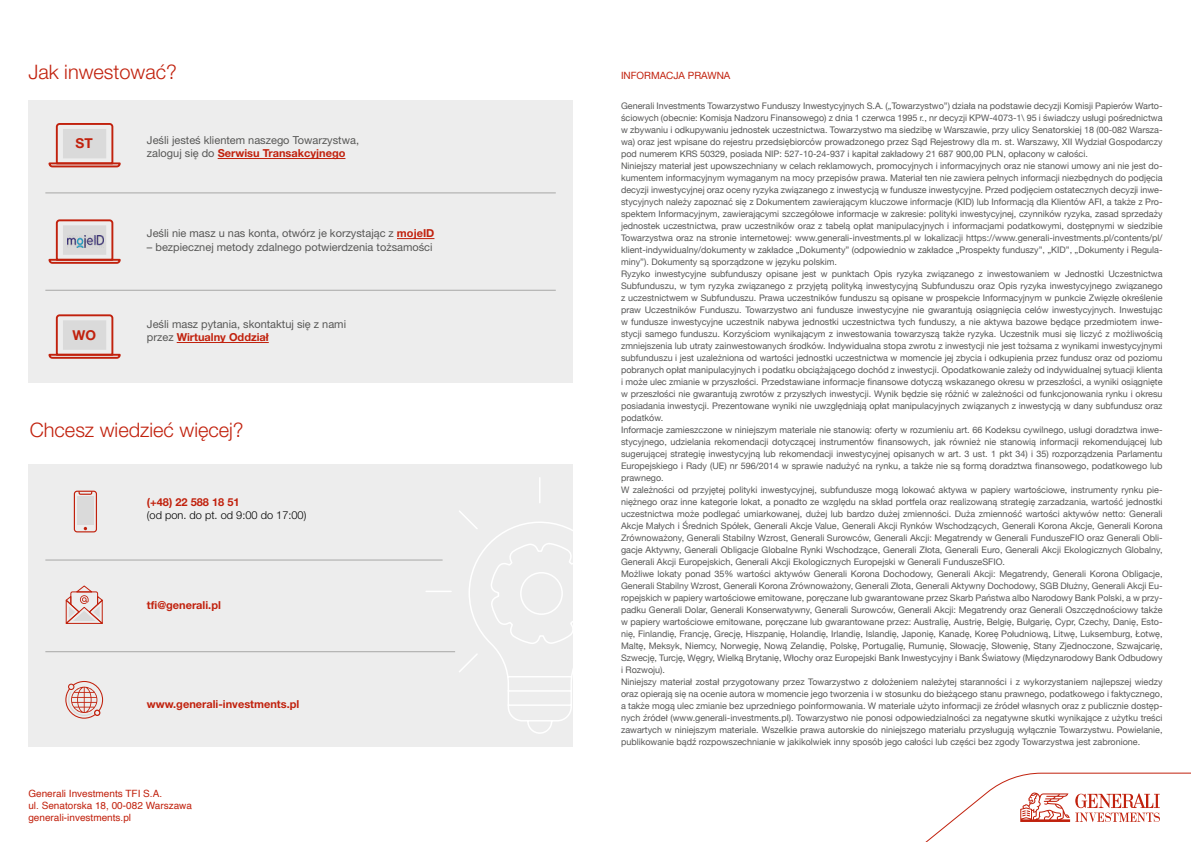
<style>
.page{position:relative;width:1191px;height:842px;background:#fff}
.page>*{position:absolute;margin:0;border:0;box-sizing:border-box;transform-origin:0 0}
.t1{font:300 20px "Helvetica Neue LT Pro";color:#c1210d}
.t2{font:700 13.6px "Helvetica Neue LT Pro";color:#c1210d}
.t3{font:11px/13.2px "Helvetica Neue LT Pro";color:#575756}
.t4{font:700 11px "Helvetica Neue LT Pro";color:#c1210d}
.t5{font:300 11px "Helvetica Neue LT Pro";color:#000}
.t6{font:10px/12px "Helvetica";color:#c1210d}
.t7{font:10px "Helvetica Neue";color:#c1210d}
.t8{font:9px/12px "Helvetica Neue";color:#575756}
.s1{font-weight:700;color:#c1210d}
</style>
<div class="page">
<svg style="left:925px;top:772px;width:266px;height:70px"></svg>
<div style="left:28px;top:464px;width:545px;height:282px;background:#ededed"></div>
<div style="left:28px;top:101px;width:545px;height:282px;background:#ededed"></div>
<svg style="left:48px;top:219px;width:73px;height:45px"></svg>
<svg style="left:48px;top:314px;width:73px;height:45px"></svg>
<hr style="left:218px;top:158px;width:127px;height:1px;background:#c1210d">
<hr style="left:397px;top:238px;width:37px;height:1px;background:#c1210d">
<hr style="left:177px;top:342px;width:92px;height:1px;background:#c1210d">
<hr style="left:45px;top:193px;width:511px;height:1px;background:#a7a7a6">
<div style="left:74px;top:491px;width:23px;height:41px;border:1px solid #c1210d;border-radius:3px"></div>
<svg style="left:78px;top:491px;width:15px;height:4px"></svg>
<div style="left:77px;top:497px;width:17px;height:28px;background:#dadada"></div>
<svg style="left:65px;top:585px;width:38px;height:39px"></svg>
<svg style="left:65px;top:681px;width:38px;height:38px"></svg>
<svg style="left:48px;top:123px;width:73px;height:45px"></svg>
<img style="left:67px;top:236px;width:36px;height:11px">
<hr style="left:45px;top:290px;width:511px;height:1px;background:#a7a7a6">
<hr style="left:45px;top:560px;width:397px;height:1px;background:#a7a7a6">
<hr style="left:45px;top:651px;width:410px;height:1px;background:#a7a7a6">
<svg style="left:424px;top:477px;width:149px;height:257px"></svg>
<svg style="left:491px;top:542px;width:82px;height:103px"></svg>
<h1 class="t1" style="left:28px;top:60px;width:150px">Jak inwestować?</h1>
<h2 class="t2" style="left:76px;top:135px;width:19px">ST</h2>
<h2 class="t2" style="left:72px;top:326px;width:25px">WO</h2>
<p class="t3" style="left:147px;top:133px;width:214px">Jeśli jesteś klientem naszego Towarzystwa, zaloguj się do <span class="s1">Serwisu Transakcyjnego</span></p>
<p class="t3" style="left:147px;top:227px;width:289px">Jeśli nie masz u nas konta, otwórz je korzystając z <span class="s1">mojeID</span></p>
<p class="t3" style="left:147px;top:240px;width:287px">– bezpiecznej metody zdalnego potwierdzenia tożsamości</p>
<p class="t3" style="left:147px;top:317px;width:201px">Jeśli masz pytania, skontaktuj się z nami przez <span class="s1">Wirtualny Oddział</span></p>
<h1 class="t1" style="left:30px;top:418px;width:215px">Chcesz wiedzieć więcej?</h1>
<p class="t4" style="left:147px;top:495px;width:94px">(+48) 22 588 18 51</p>
<p class="t5" style="left:147px;top:508px;width:161px">(od pon. do pt. od 9:00 do 17:00)</p>
<p class="t4" style="left:147px;top:598px;width:75px">tfi@generali.pl</p>
<p class="t4" style="left:147px;top:698px;width:154px">www.generali-investments.pl</p>
<p class="t6" style="left:28px;top:788px;width:165px">Generali Investments TFI S.A.<br>ul. Senatorska 18, 00-082 Warszawa generali-investments.pl</p>
<p class="t7" style="left:621px;top:68px;width:111px">INFORMACJA PRAWNA</p>
<p class="t8" style="left:621px;top:101px;width:543px">Generali Investments Towarzystwo Funduszy Inwestycyjnych S.A. („Towarzystwo”) działa na podstawie decyzji Komisji Papierów Warto&shy;ściowych (obecnie: Komisja Nadzoru Finansowego) z dnia 1 czerwca 1995 r., nr decyzji KPW-4073-1\ 95 i świadczy usługi pośrednictwa w zbywaniu i odkupywaniu jednostek uczestnictwa. Towarzystwo ma siedzibę w Warszawie, przy ulicy Senatorskiej 18 (00-082 Warsza&shy;wa) oraz jest wpisane do rejestru przedsiębiorców prowadzonego przez Sąd Rejestrowy dla m. st. Warszawy, XII Wydział Gospodarczy pod numerem KRS 50329, posiada NIP: 527-10-24-937 i kapitał zakładowy 21 687 900,00 PLN, opłacony w całości.<br>Niniejszy materiał jest upowszechniany w celach reklamowych, promocyjnych i informacyjnych oraz nie stanowi umowy ani nie jest do&shy;kumentem informacyjnym wymaganym na mocy przepisów prawa. Materiał ten nie zawiera pełnych informacji niezbędnych do podjęcia decyzji inwestycyjnej oraz oceny ryzyka związanego z inwestycją w fundusze inwestycyjne. Przed podjęciem ostatecznych decyzji inwe&shy;stycyjnych należy zapoznać się z Dokumentem zawierającym kluczowe informacje (KID) lub Informacją dla Klientów AFI, a także z Pro&shy;spektem Informacyjnym, zawierającymi szczegółowe informacje w zakresie: polityki inwestycyjnej, czynników ryzyka, zasad sprzedaży jednostek uczestnictwa, praw uczestników oraz z tabelą opłat manipulacyjnych i informacjami podatkowymi, dostępnymi w siedzibie Towarzystwa oraz na stronie internetowej: www.generali-investments.pl w lokalizacji https://www.generali-investments.pl/contents/pl/ klient-indywidualny/dokumenty w zakładce „Dokumenty” (odpowiednio w zakładce „Prospekty funduszy”, „KID”, „Dokumenty i Regula&shy;miny”). Dokumenty są sporządzone w języku polskim.<br>Ryzyko inwestycyjne subfunduszy opisane jest w punktach Opis ryzyka związanego z inwestowaniem w Jednostki Uczestnictwa Subfunduszu, w tym ryzyka związanego z przyjętą polityką inwestycyjną Subfunduszu oraz Opis ryzyka inwestycyjnego związanego z uczestnictwem w Subfunduszu. Prawa uczestników funduszu są opisane w prospekcie Informacyjnym w punkcie Zwięzłe określenie praw Uczestników Funduszu. Towarzystwo ani fundusze inwestycyjne nie gwarantują osiągnięcia celów inwestycyjnych. Inwestując w fundusze inwestycyjne uczestnik nabywa jednostki uczestnictwa tych funduszy, a nie aktywa bazowe będące przedmiotem inwe&shy;stycji samego funduszu. Korzyściom wynikającym z inwestowania towarzyszą także ryzyka. Uczestnik musi się liczyć z możliwością zmniejszenia lub utraty zainwestowanych środków. Indywidualna stopa zwrotu z inwestycji nie jest tożsama z wynikami inwestycyjnymi subfunduszu i jest uzależniona od wartości jednostki uczestnictwa w momencie jej zbycia i odkupienia przez fundusz oraz od poziomu pobranych opłat manipulacyjnych i podatku obciążającego dochód z inwestycji. Opodatkowanie zależy od indywidualnej sytuacji klienta i może ulec zmianie w przyszłości. Przedstawiane informacje finansowe dotyczą wskazanego okresu w przeszłości, a wyniki osiągnięte w przeszłości nie gwarantują zwrotów z przyszłych inwestycji. Wynik będzie się różnić w zależności od funkcjonowania rynku i okresu posiadania inwestycji. Prezentowane wyniki nie uwzględniają opłat manipulacyjnych związanych z inwestycją w dany subfundusz oraz podatków.<br>Informacje zamieszczone w niniejszym materiale nie stanowią: oferty w rozumieniu art. 66 Kodeksu cywilnego, usługi doradztwa inwe&shy;stycyjnego, udzielania rekomendacji dotyczącej instrumentów finansowych, jak również nie stanowią informacji rekomendującej lub sugerującej strategię inwestycyjną lub rekomendacji inwestycyjnej opisanych w art. 3 ust. 1 pkt 34) i 35) rozporządzenia Parlamentu Europejskiego i Rady (UE) nr 596/2014 w sprawie nadużyć na rynku, a także nie są formą doradztwa finansowego, podatkowego lub prawnego.<br>W zależności od przyjętej polityki inwestycyjnej, subfundusze mogą lokować aktywa w papiery wartościowe, instrumenty rynku pie&shy;niężnego oraz inne kategorie lokat, a ponadto ze względu na skład portfela oraz realizowaną strategię zarzadzania, wartość jednostki uczestnictwa może podlegać umiarkowanej, dużej lub bardzo dużej zmienności. Duża zmienność wartości aktywów netto: Generali Akcje Małych i Średnich Spółek, Generali Akcje Value, Generali Akcji Rynków Wschodzących, Generali Korona Akcje, Generali Korona Zrównoważony, Generali Stabilny Wzrost, Generali Surowców, Generali Akcji: Megatrendy w Generali FunduszeFIO oraz Generali Obli&shy;gacje Aktywny, Generali Obligacje Globalne Rynki Wschodzące, Generali Złota, Generali Euro, Generali Akcji Ekologicznych Globalny, Generali Akcji Europejskich, Generali Akcji Ekologicznych Europejski w Generali FunduszeSFIO.<br>Możliwe lokaty ponad 35% wartości aktywów Generali Korona Dochodowy, Generali Akcji: Megatrendy, Generali Korona Obligacje, Generali Stabilny Wzrost, Generali Korona Zrównoważony, Generali Złota, Generali Aktywny Dochodowy, SGB Dłużny, Generali Akcji Eu&shy;ropejskich w papiery wartościowe emitowane, poręczane lub gwarantowane przez Skarb Państwa albo Narodowy Bank Polski, a w przy&shy;padku Generali Dolar, Generali Konserwatywny, Generali Surowców, Generali Akcji: Megatrendy oraz Generali Oszczędnościowy także w papiery wartościowe emitowane, poręczane lub gwarantowane przez: Australię, Austrię, Belgię, Bułgarię, Cypr, Czechy, Danię, Esto&shy;nię, Finlandię, Francję, Grecję, Hiszpanię, Holandię, Irlandię, Islandię, Japonię, Kanadę, Koreę Południową, Litwę, Luksemburg, Łotwę, Maltę, Meksyk, Niemcy, Norwegię, Nową Zelandię, Polskę, Portugalię, Rumunię, Słowację, Słowenię, Stany Zjednoczone, Szwajcarię, Szwecję, Turcję, Węgry, Wielką Brytanię, Włochy oraz Europejski Bank Inwestycyjny i Bank Światowy (Międzynarodowy Bank Odbudowy i Rozwoju).<br>Niniejszy materiał został przygotowany przez Towarzystwo z dołożeniem należytej staranności i z wykorzystaniem najlepszej wiedzy oraz opierają się na ocenie autora w momencie jego tworzenia i w stosunku do bieżącego stanu prawnego, podatkowego i faktycznego, a także mogą ulec zmianie bez uprzedniego poinformowania. W materiale użyto informacji ze źródeł własnych oraz z publicznie dostęp&shy;nych źródeł (www.generali-investments.pl). Towarzystwo nie ponosi odpowiedzialności za negatywne skutki wynikające z użytku treści zawartych w niniejszym materiale. Wszelkie prawa autorskie do niniejszego materiału przysługują wyłącznie Towarzystwu. Powielanie, publikowanie bądź rozpowszechnianie w jakikolwiek inny sposób jego całości lub części bez zgody Towarzystwa jest zabronione.</p>
</div>
